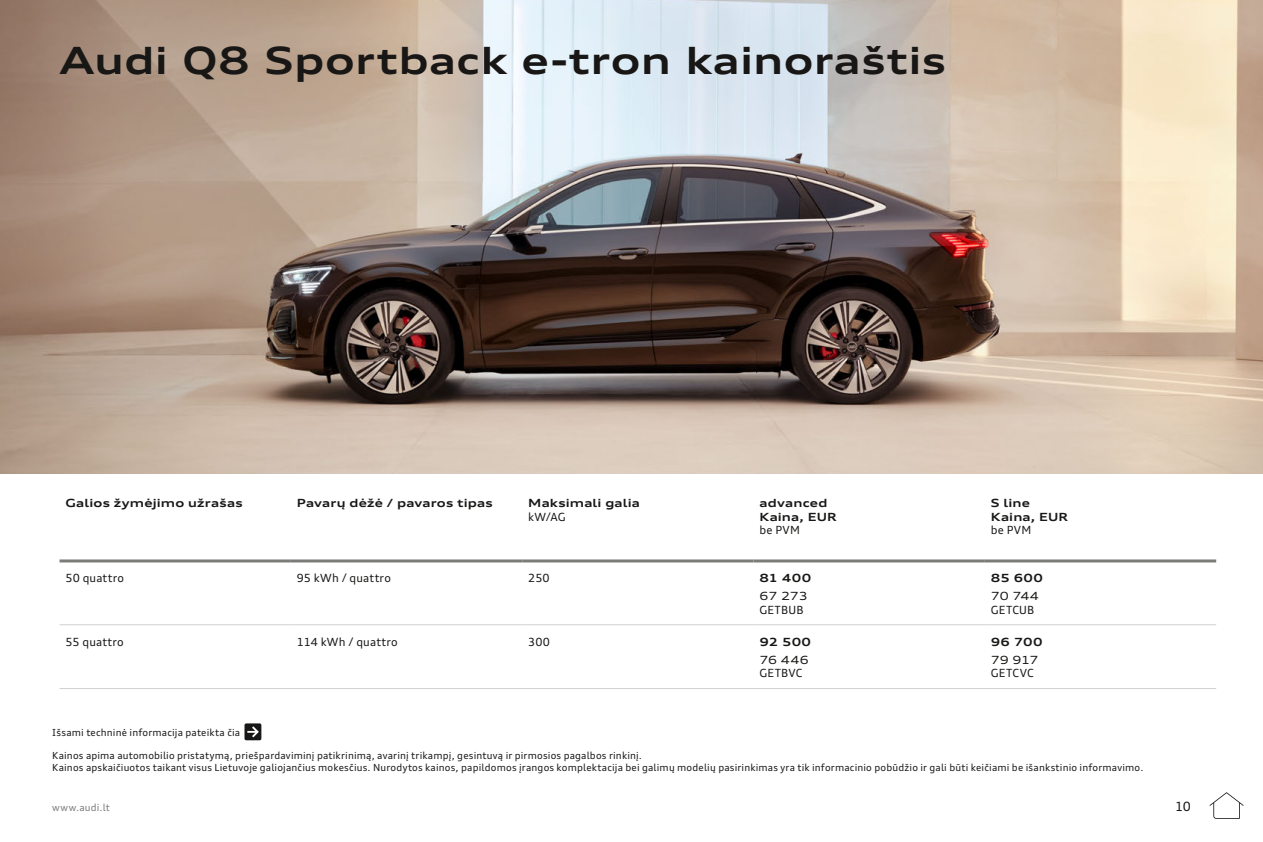
<style>
.page{position:relative;width:1263px;height:842px;background:#fff}
.page>*{position:absolute;margin:0;border:0;box-sizing:border-box;transform-origin:0 0}
.t1{font:700 expanded 37.5px "Audi Type";letter-spacing:.01em;color:#181716}
.t2{font:12.75px "Audi Type";color:#181716}
.t3{font:700 expanded 11.25px/13.5px "Audi Type";letter-spacing:.02em;color:#181716}
.t4{font:11.25px "Audi Type";letter-spacing:.02em;color:#181716}
.t5{font:expanded 11.25px "Audi Type";letter-spacing:-.015em;color:#181716}
.t6{font:9.75px/11.7px "Audi Type";letter-spacing:.02em;color:#181716}
.t7{font:9.75px "Audi Type";letter-spacing:.015em;color:#7b7b7a}
</style>
<div class="page">
<img style="left:0;top:0;width:1263px;height:473px">
<svg style="left:1209px;top:792px;width:35px;height:27px"></svg>
<svg style="left:244px;top:723px;width:17px;height:17px"></svg>
<hr style="left:60px;top:624px;width:231px;height:1px;background:#d0d0d0">
<hr style="left:291px;top:624px;width:231px;height:1px;background:#d0d0d0">
<hr style="left:522px;top:624px;width:231px;height:1px;background:#d0d0d0">
<hr style="left:753px;top:624px;width:232px;height:1px;background:#d0d0d0">
<hr style="left:985px;top:624px;width:231px;height:1px;background:#d0d0d0">
<hr style="left:60px;top:559px;width:231px;height:3px;background:#7b7b7a">
<hr style="left:291px;top:559px;width:231px;height:3px;background:#7b7b7a">
<hr style="left:522px;top:559px;width:231px;height:3px;background:#7b7b7a">
<hr style="left:753px;top:559px;width:232px;height:3px;background:#7b7b7a">
<hr style="left:985px;top:559px;width:231px;height:3px;background:#7b7b7a">
<hr style="left:60px;top:688px;width:231px;height:1px;background:#d0d0d0">
<hr style="left:291px;top:688px;width:231px;height:1px;background:#d0d0d0">
<hr style="left:522px;top:688px;width:231px;height:1px;background:#d0d0d0">
<hr style="left:753px;top:688px;width:232px;height:1px;background:#d0d0d0">
<hr style="left:985px;top:688px;width:231px;height:1px;background:#d0d0d0">
<h1 class="t1" style="left:60px;top:37px;width:888px">Audi Q8 Sportback e-tron kainoraštis</h1>
<p class="t3" style="left:66px;top:497px;width:179px">Galios žymėjimo užrašas</p>
<p class="t3" style="left:297px;top:497px;width:197px">Pavarų dėžė / pavaros tipas</p>
<p class="t3" style="left:528px;top:497px;width:113px">Maksimali galia</p>
<p class="t4" style="left:528px;top:510px;width:39px">kW/AG</p>
<p class="t3" style="left:759px;top:497px;width:79px">advanced<br>Kaina, EUR</p>
<p class="t4" style="left:759px;top:523px;width:42px">be PVM</p>
<p class="t3" style="left:991px;top:497px;width:79px">S line<br>Kaina, EUR</p>
<p class="t4" style="left:991px;top:523px;width:42px">be PVM</p>
<p class="t4" style="left:66px;top:571px;width:60px">50 quattro</p>
<p class="t4" style="left:297px;top:571px;width:96px">95 kWh / quattro</p>
<p class="t4" style="left:528px;top:571px;width:23px">250</p>
<p class="t3" style="left:759px;top:571px;width:53px">81 400</p>
<p class="t5" style="left:759px;top:589px;width:50px">67 273</p>
<p class="t4" style="left:759px;top:602px;width:46px">GETBUB</p>
<p class="t3" style="left:991px;top:571px;width:53px">85 600</p>
<p class="t5" style="left:991px;top:589px;width:50px">70 744</p>
<p class="t4" style="left:991px;top:602px;width:45px">GETCUB</p>
<p class="t4" style="left:66px;top:635px;width:60px">55 quattro</p>
<p class="t4" style="left:297px;top:635px;width:102px">114 kWh / quattro</p>
<p class="t4" style="left:528px;top:635px;width:23px">300</p>
<p class="t3" style="left:759px;top:635px;width:53px">92 500</p>
<p class="t5" style="left:759px;top:653px;width:51px">76 446</p>
<p class="t4" style="left:759px;top:666px;width:44px">GETBVC</p>
<p class="t3" style="left:991px;top:635px;width:53px">96 700</p>
<p class="t5" style="left:991px;top:653px;width:49px">79 917</p>
<p class="t4" style="left:991px;top:666px;width:44px">GETCVC</p>
<p class="t6" style="left:52px;top:726px;width:189px">Išsami techninė informacija pateikta čia</p>
<p class="t6" style="left:52px;top:749px;width:1093px">Kainos apima automobilio pristatymą, priešpardaviminį patikrinimą, avarinį trikampį, gesintuvą ir pirmosios pagalbos rinkinį.<br>Kainos apskaičiuotos taikant visus Lietuvoje galiojančius mokesčius. Nurodytos kainos, papildomos įrangos komplektacija bei galimų modelių pasirinkimas yra tik informacinio pobūdžio ir gali būti keičiami be išankstinio informavimo.</p>
<p class="t7" style="left:52px;top:801px;width:59px">www.audi.lt</p>
<h2 class="t2" style="left:1175px;top:798px;width:17px">10</h2>
</div>
